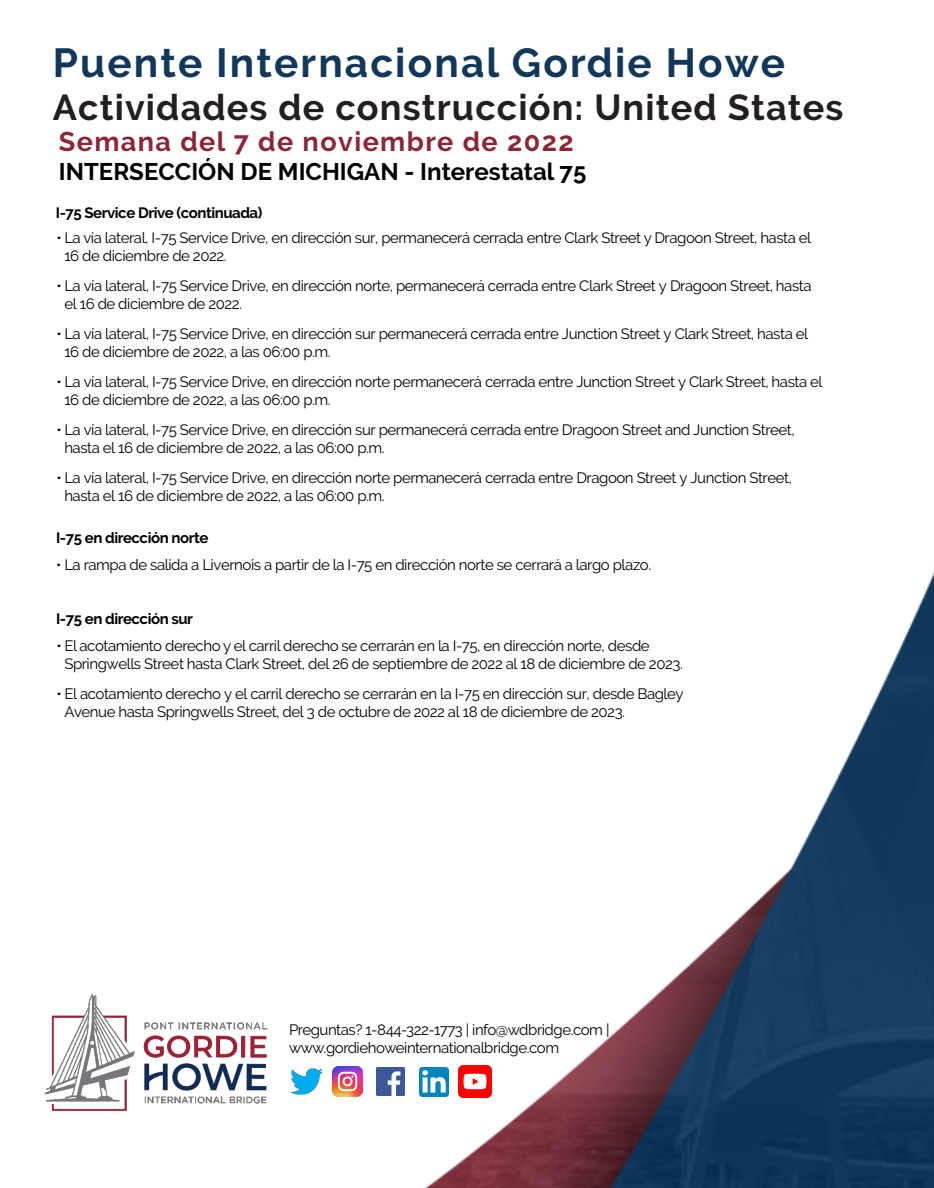
<style>
.page{position:relative;width:934px;height:1188px;background:#fff}
.page>*{position:absolute;margin:0;border:0;box-sizing:border-box;transform-origin:0 0}
.t1{font:700 40.5px "Raleway";letter-spacing:.05em;color:#11375a}
.t2{font:700 36px "Raleway";letter-spacing:.03em;color:#231f20}
.t3{font:700 27px "Raleway";letter-spacing:.05em;color:#8b2638}
.t4{font:700 24px "Raleway";color:#000}
.t5{font:15px/18px "Raleway";letter-spacing:-.03em;color:#000}
.t6{font:700 15px "Raleway";letter-spacing:-.03em;color:#000}
</style>
<div class="page">
<img style="left:335px;top:575px;width:598px;height:613px">
<img style="left:290px;top:1068px;width:33px;height:27px">
<img style="left:376px;top:1068px;width:28px;height:28px">
<img style="left:419px;top:1067px;width:29px;height:29px">
<img style="left:458px;top:1065px;width:33px;height:33px">
<img style="left:332px;top:1067px;width:30px;height:30px">
<img style="left:44px;top:993px;width:224px;height:118px">
<h1 class="t1" style="left:53px;top:39px;width:733px">Puente Internacional Gordie Howe</h1>
<h2 class="t2" style="left:53px;top:87px;width:791px">Actividades de construcción: United States</h2>
<h3 class="t3" style="left:59px;top:126px;width:516px">Semana del 7 de noviembre de 2022</h3>
<h3 class="t4" style="left:59px;top:158px;width:529px">INTERSECCIÓN DE MICHIGAN - Interestatal 75</h3>
<p class="t6" style="left:56px;top:204px;width:208px">I-75 Service Drive (continuada)</p>
<p class="t5" style="left:64px;top:229px;width:748px;text-indent:-8px">• La vía lateral, I-75 Service Drive, en dirección sur, permanecerá cerrada entre Clark Street y Dragoon Street, hasta el<br>16 de diciembre de 2022.</p>
<p class="t5" style="left:64px;top:277px;width:748px;text-indent:-8px">• La vía lateral, I-75 Service Drive, en dirección norte, permanecerá cerrada entre Clark Street y Dragoon Street, hasta el 16 de diciembre de 2022.</p>
<p class="t5" style="left:64px;top:325px;width:745px;text-indent:-8px">• La vía lateral, I-75 Service Drive, en dirección sur permanecerá cerrada entre Junction Street y Clark Street, hasta el<br>16 de diciembre de 2022, a las 06:00 p.m.</p>
<p class="t5" style="left:64px;top:373px;width:759px;text-indent:-8px">• La vía lateral, I-75 Service Drive, en dirección norte permanecerá cerrada entre Junction Street y Clark Street, hasta el<br>16 de diciembre de 2022, a las 06:00 p.m.</p>
<p class="t5" style="left:64px;top:421px;width:731px;text-indent:-8px">• La vía lateral, I-75 Service Drive, en dirección sur permanecerá cerrada entre Dragoon Street and Junction Street, hasta el 16 de diciembre de 2022, a las 06:00 p.m.</p>
<p class="t5" style="left:64px;top:469px;width:729px;text-indent:-8px">• La vía lateral, I-75 Service Drive, en dirección norte permanecerá cerrada entre Dragoon Street y Junction Street, hasta el 16 de diciembre de 2022, a las 06:00 p.m.</p>
<p class="t6" style="left:56px;top:530px;width:154px">I-75 en dirección norte</p>
<p class="t5" style="left:56px;top:556px;width:596px">• La rampa de salida a Livernois a partir de la I-75 en dirección norte se cerrará a largo plazo.</p>
<p class="t6" style="left:56px;top:611px;width:138px">I-75 en dirección sur</p>
<p class="t5" style="left:64px;top:637px;width:619px;text-indent:-8px">• El acotamiento derecho y el carril derecho se cerrarán en la I-75, en dirección norte, desde<br>Springwells Street hasta Clark Street, del 26 de septiembre de 2022 al 18 de diciembre de 2023.</p>
<p class="t5" style="left:64px;top:685px;width:620px;text-indent:-8px">• El acotamiento derecho y el carril derecho se cerrarán en la I-75 en dirección sur, desde Bagley<br>Avenue hasta Springwells Street, del 3 de octubre de 2022 al 18 de diciembre de 2023.</p>
<p class="t5" style="left:289px;top:1020px;width:322px">Preguntas? 1-844-322-1773 | info@wdbridge.com | www.gordiehoweinternationalbridge.com</p>
</div>
